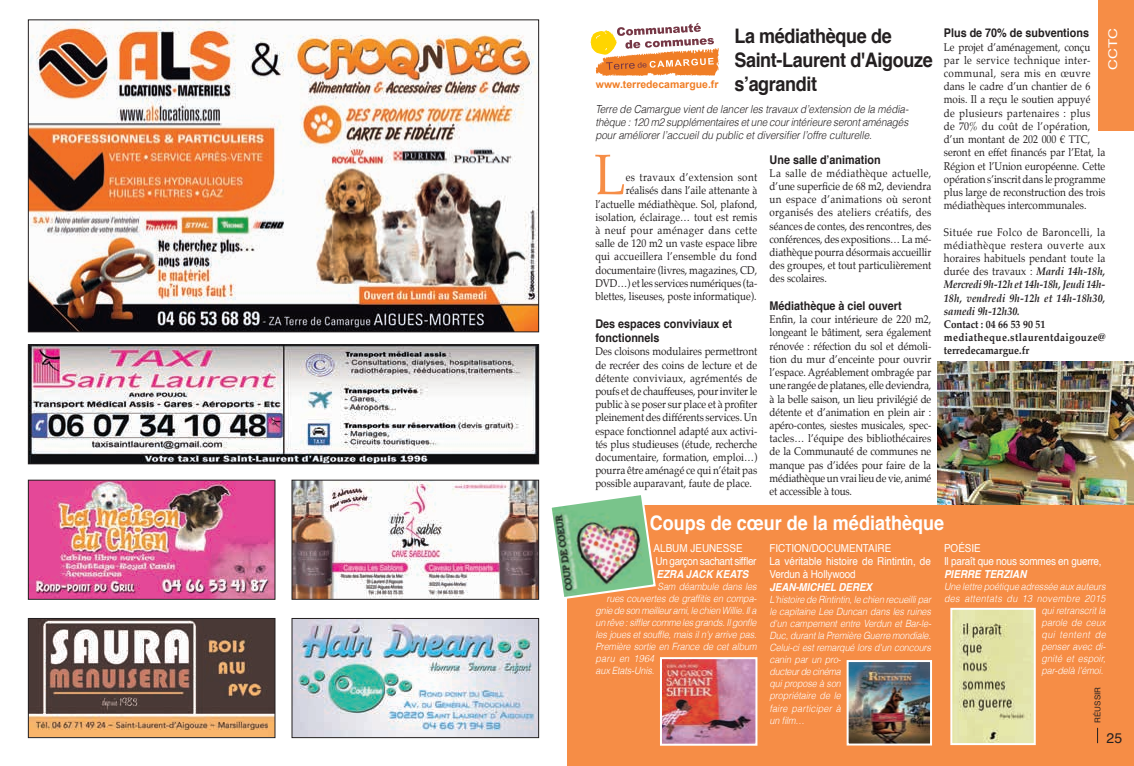
<style>
.page{position:relative;width:1134px;height:766px;background:#fff}
.page>*{position:absolute;margin:0;border:0;box-sizing:border-box;transform-origin:0 0}
.t1{font:57.1px "Palatino";color:#f68d46;scale:.9 1}
.t2{font:700 20px/24px "Helvetica";letter-spacing:-.02em;color:#231f20;scale:.9 1}
.t3{font:700 20px "Helvetica";color:#fff;scale:.9 1}
.t4{font:14px "Helvetica";color:#231f20}
.t5{font:700 12px/14.4px "Helvetica";color:#231f20;scale:.9 1}
.t6{font:12px "Helvetica";color:#fff;scale:1.25 1}
.t7{font:11px/13.2px "Palatino";color:#231f20;text-align:justify;scale:.9 1}
.t8{font:italic 300 11px/13.2px "Helvetica";color:#231f20;text-align:justify;scale:.9 1}
.t9{font:11px/13.2px "Helvetica";color:#fff;scale:.9 1}
.t10{font:700 11px/13.2px "Palatino";letter-spacing:.02em;color:#231f20;scale:.9 1}
.t11{font:italic 700 11px "Helvetica";color:#fff;scale:.9 1}
.t12{font:11px/13.2px "Helvetica";letter-spacing:-.02em;color:#fff;scale:.9 1}
.t13{font:11px/13.2px "Helvetica";letter-spacing:-.03em;color:#fff;scale:.9 1}
.t14{font:700 10.5px "Arial";color:#f07e26}
.t15{font:italic 300 10px/12px "Helvetica";letter-spacing:-.01em;color:#fff;scale:.9 1}
.t16{font:italic 300 10px "Helvetica";letter-spacing:.025em;color:#fff;scale:.9 1}
.t17{font:8px "Helvetica";color:#231f20}
.s1{font-weight:700;font-style:italic}
</style>
<div class="page">
<div style="left:567px;top:505px;width:567px;height:260px;background:#f68d46"></div>
<svg style="left:1097px;top:727px;width:1px;height:16px"></svg>
<svg style="left:590px;top:23px;width:129px;height:53px"></svg>
<img style="left:937px;top:362px;width:197px;height:143px">
<img style="left:663px;top:660px;width:91px;height:82px">
<div style="left:660px;top:657px;width:97px;height:88px;border:2px solid #fff"></div>
<img style="left:551px;top:495px;width:106px;height:105px">
<img style="left:850px;top:662px;width:79px;height:80px">
<div style="left:847px;top:659px;width:85px;height:86px;border:2px solid #fff"></div>
<img style="left:953px;top:610px;width:80px;height:131px">
<div style="left:950px;top:607px;width:86px;height:137px;border:2px solid #fff"></div>
<div style="left:1098px;top:0;width:36px;height:131px;background:#f68d46"></div>
<img style="left:30px;top:22px;width:507px;height:308px">
<div style="left:28px;top:20px;width:511px;height:312px;border:1px solid #231f20"></div>
<img style="left:30px;top:346px;width:507px;height:116px">
<div style="left:28px;top:344px;width:511px;height:120px;border:1px solid #231f20"></div>
<img style="left:30px;top:482px;width:243px;height:115px">
<img style="left:30px;top:620px;width:243px;height:115px">
<div style="left:28px;top:618px;width:247px;height:119px;border:1px solid #231f20"></div>
<img style="left:294px;top:620px;width:243px;height:115px">
<div style="left:292px;top:618px;width:247px;height:119px;border:1px solid #231f20"></div>
<img style="left:294px;top:482px;width:243px;height:115px">
<div style="left:292px;top:480px;width:247px;height:119px;border:1px solid #231f20"></div>
<h2 class="t2" style="left:734px;top:25px;width:222px">La médiathèque de<br>Saint-Laurent d'Aigouze s’agrandit</h2>
<p class="t14" style="left:596px;top:77px;width:124px">www.terredecamargue.fr</p>
<p class="t8" style="left:595px;top:102px;width:350px">Terre de Camargue vient de lancer les travaux d’extension de la média&shy;thèque : 120 m2 supplémentaires et une cour intérieure seront aménagés pour améliorer l’accueil du public et diversifier l’offre culturelle.</p>
<h1 class="t1" style="left:594px;top:127px;width:36px">L</h1>
<p class="t7" style="left:595px;top:171px;width:182px;text-align:right">es travaux d’extension sont réalisés dans l’aile attenante à l’actuelle médiathèque. Sol, plafond, isolation, éclairage… tout est remis à neuf pour aménager dans cette salle de 120 m2 un vaste espace libre qui accueillera l’ensemble du fond documentaire (livres, magazines, CD, DVD…) et les services numériques (ta&shy;blettes, liseuses, poste informatique).</p>
<p class="t5" style="left:595px;top:316px;width:154px">Des espaces conviviaux et fonctionnels</p>
<p class="t7" style="left:595px;top:345px;width:182px">Des cloisons modulaires permettront de recréer des coins de lecture et de détente conviviaux, agrémentés de poufs et de chauffeuses, pour inviter le public à se poser sur place et à profiter pleinement des différents services. Un espace fonctionnel adapté aux activi&shy;tés plus studieuses (étude, recherche documentaire, formation, emploi…) pourra être aménagé ce qui n’était pas possible auparavant, faute de place.</p>
<p class="t5" style="left:770px;top:152px;width:125px">Une salle d’animation</p>
<p class="t7" style="left:770px;top:166px;width:181px">La salle de médiathèque actuelle, d’une superficie de 68 m2, deviendra un espace d’animations où seront organisés des ateliers créatifs, des séances de contes, des rencontres, des conférences, des expositions… La mé&shy;diathèque pourra désormais accueillir des groupes, et tout particulièrement des scolaires.</p>
<p class="t5" style="left:770px;top:299px;width:148px">Médiathèque à ciel ouvert</p>
<p class="t7" style="left:770px;top:313px;width:181px">Enfin, la cour intérieure de 220 m2, longeant le bâtiment, sera également rénovée : réfection du sol et démoli&shy;tion du mur d’enceinte pour ouvrir l’espace. Agréablement ombragée par une rangée de platanes, elle deviendra, à la belle saison, un lieu privilégié de détente et d’animation en plein air : apéro-contes, siestes musicales, spec&shy;tacles… l’équipe des bibliothécaires de la Communauté de communes ne manque pas d’idées pour faire de la médiathèque un vrai lieu de vie, animé et accessible à tous.</p>
<p class="t5" style="left:944px;top:26px;width:163px">Plus de 70% de subventions</p>
<p class="t7" style="left:944px;top:40px;width:181px;text-align:left">Le projet d’aménagement, conçu par le service technique inter&shy;communal, sera mis en œuvre dans le cadre d’un chantier de 6 mois. Il a reçu le soutien appuyé<br>de plusieurs partenaires : plus<br>de 70% du coût de l’opération, d’un montant de 202 000 € TTC, seront en effet financés par l’Etat, la Région et l’Union européenne. Cette opération s’inscrit dans le programme plus large de reconstruction des trois médiathèques intercommunales.</p>
<p class="t7" style="left:944px;top:225px;width:181px">Située rue Folco de Baroncelli, la médiathèque restera ouverte aux horaires habituels pendant toute la durée des travaux : <span class="s1">Mardi 14h-18h, Mercredi 9h-12h et 14h-18h, Jeudi 14h-18h, vendredi 9h-12h et 14h-18h30, samedi 9h-12h30.</span></p>
<p class="t10" style="left:944px;top:317px;width:181px">Contact : 04 66 53 90 51 mediatheque.stlaurentdaigouze@ terredecamargue.fr</p>
<p class="t6" style="left:1103px;top:70px;width:35px;rotate:-90deg">CCTC</p>
<h2 class="t3" style="left:650px;top:507px;width:328px">Coups de cœur de la médiathèque</h2>
<p class="t13" style="left:654px;top:541px;width:116px">ALBUM JEUNESSE<br>Un garçon sachant siffler</p>
<p class="t11" style="left:657px;top:565px;width:104px">EZRA JACK KEATS</p>
<p class="t15" style="left:658px;top:580px;width:111px">Sam déambule dans les</p>
<p class="t15" style="left:607px;top:592px;width:168px">rues couvertes de graffitis en compa-</p>
<p class="t15" style="left:596px;top:604px;width:180px">gnie de son meilleur ami, le chien Willie. Il a</p>
<p class="t15" style="left:596px;top:616px;width:180px">un rêve : siffler comme les grands. Il gonfle</p>
<p class="t15" style="left:596px;top:628px;width:180px">les joues et souffle, mais il n'y arrive pas.</p>
<p class="t15" style="left:596px;top:640px;width:180px">Première sortie en France de cet album</p>
<p class="t16" style="left:596px;top:650px;width:67px">paru en 1964</p>
<p class="t15" style="left:596px;top:664px;width:67px">aux Etats-Unis.</p>
<p class="t9" style="left:769px;top:541px;width:181px">FICTION/DOCUMENTAIRE<br>La véritable histoire de Rintintin, de<br>Verdun à Hollywood</p>
<p class="t11" style="left:769px;top:578px;width:116px">JEAN-MICHEL DEREX</p>
<p class="t15" style="left:769px;top:593px;width:181px">L'histoire de Rintintin, le chien recueilli par le capitaine Lee Duncan dans les ruines d'un campement entre Verdun et Bar-le-<br>Duc, durant la Première Guerre mondiale.<br>Celui-ci est remarqué lors d'un concours canin par un pro-<br>ducteur de cinéma<br>qui propose à son<br>propriétaire de le<br>faire participer à<br>un film…</p>
<p class="t12" style="left:944px;top:541px;width:177px">POÉSIE<br>Il paraît que nous sommes en guerre,</p>
<p class="t11" style="left:944px;top:565px;width:93px">PIERRE TERZIAN</p>
<p class="t15" style="left:944px;top:580px;width:181px;text-align:right">Une lettre poétique adressée aux auteurs des attentats du 13 novembre 2015 qui retranscrit la<br>parole de ceux<br>qui tentent de<br>penser avec di-<br>gnité et espoir,<br>par-delà l'émoi.</p>
<p class="t17" style="left:1091px;top:722px;width:37px;rotate:-90deg">RÉUSSIR</p>
<p class="t4" style="left:1107px;top:727px;width:17px">25</p>
</div>
